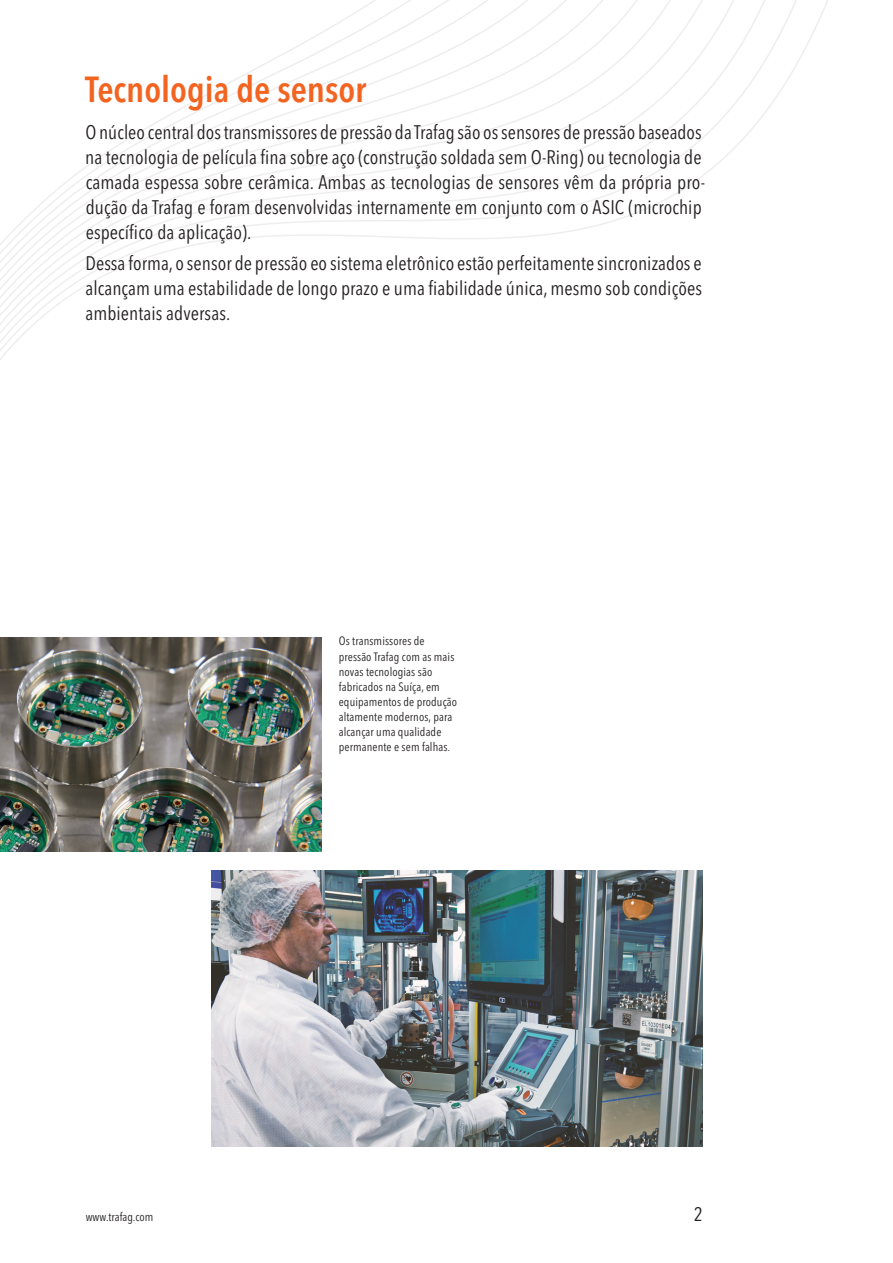
<style>
.page{position:relative;width:893px;height:1263px;background:#fff}
.page>*{position:absolute;margin:0;border:0;box-sizing:border-box;transform-origin:0 0}
.t1{font:600 condensed 36px "Avenir Next LT Pro";color:#f36421}
.t2{font:condensed 19.5px/25px "Avenir Next LT Pro";letter-spacing:.005em;color:#231f20}
.t3{font:condensed 12px/15px "Avenir Next LT Pro";letter-spacing:.01em;color:#231f20}
</style>
<div class="page">
<svg style="left:0;top:0;width:828px;height:360px"></svg>
<img style="left:0;top:637px;width:322px;height:215px">
<img style="left:212px;top:870px;width:490px;height:276px">
<h1 class="t1" style="left:85px;top:67px;width:283px">Tecnologia de sensor</h1>
<p class="t2" style="left:85px;top:120px;width:621px">O núcleo central dos transmissores de pressão da Trafag são os sensores de pressão baseados na tecnologia de película fina sobre aço (construção soldada sem O-Ring) ou tecnologia de camada espessa sobre cerâmica. Ambas as tecnologias de sensores vêm da própria pro&shy;dução da Trafag e foram desenvolvidas internamente em conjunto com o ASIC (microchip específico da aplicação).</p>
<p class="t2" style="left:85px;top:251px;width:618px;text-align:justify">Dessa forma, o sensor de pressão eo sistema eletrônico estão perfeitamente sincronizados e alcançam uma estabilidade de longo prazo e uma fiabilidade única, mesmo sob condições ambientais adversas.</p>
<p class="t3" style="left:339px;top:634px;width:120px">Os transmissores de pressão Trafag com as mais novas tecnologias são fabricados na Suíça, em equipamentos de produção altamente modernos, para alcançar uma qualidade permanente e sem falhas.</p>
<p class="t3" style="left:86px;top:1209px;width:69px">www.trafag.com</p>
<p class="t2" style="left:694px;top:1201px;width:11px">2</p>
</div>
